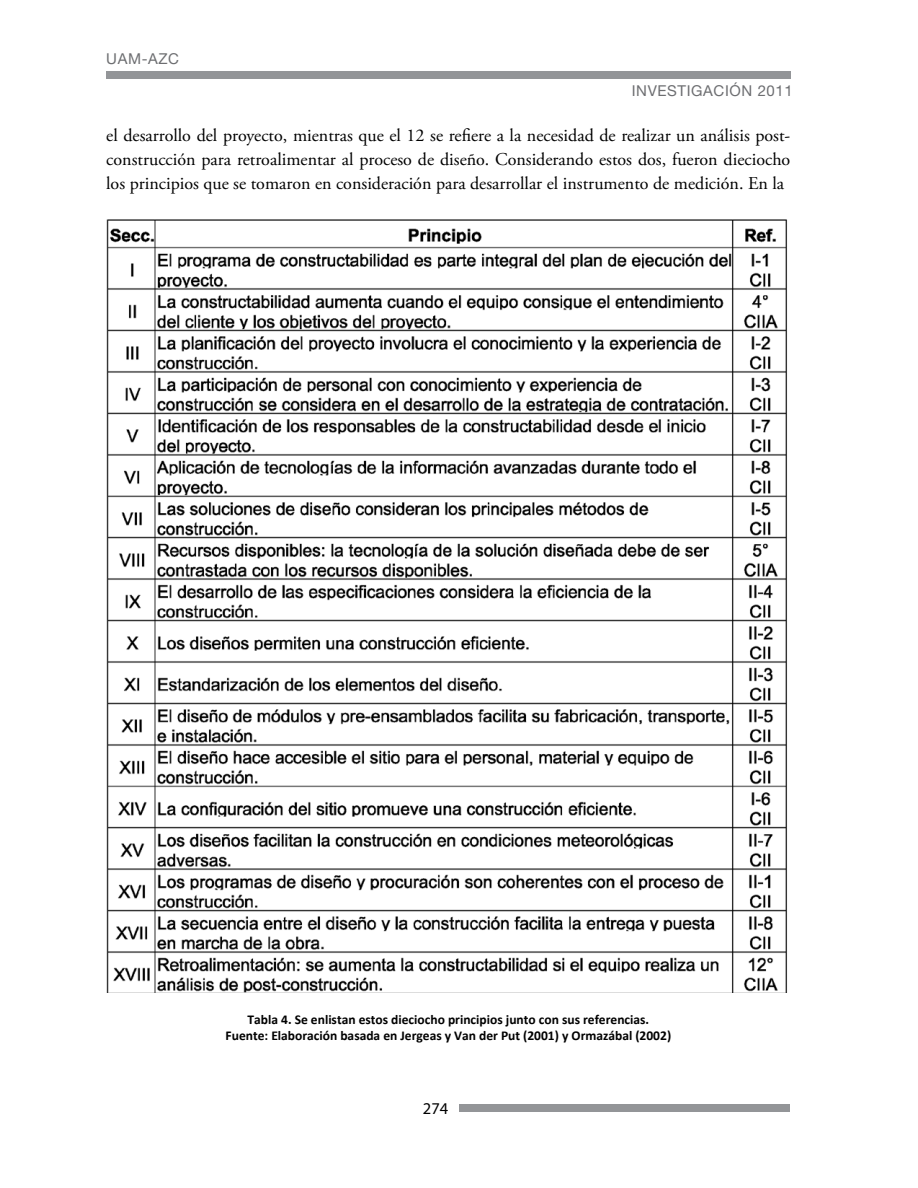
<style>
.page{position:relative;width:918px;height:1188px;background:#fff}
.page>*{position:absolute;margin:0;border:0;box-sizing:border-box;transform-origin:0 0}
.t1{font:18px/24.2px "Adobe Garamond Pro";color:#000;text-align:justify}
.t2{font:16.5px "Myriad Pro";color:#000}
.t3{font:15px "Helvetica Neue LT Std";letter-spacing:.04em;color:#6d6e71}
.t4{font:700 13.5px/16.2px "Calibri";color:#000;text-align:center}
</style>
<div class="page">
<div style="left:106px;top:71px;width:684px;height:8px;background:#939598"></div>
<div style="left:459px;top:1104px;width:331px;height:8px;background:#939598"></div>
<img style="left:106px;top:219px;width:681px;height:774px">
<p class="t3" style="left:106px;top:50px;width:74px">UAM-AZC</p>
<p class="t3" style="left:632px;top:81px;width:163px">INVESTIGACIÓN 2011</p>
<p class="t1" style="left:106px;top:123px;width:686px">el desarrollo del proyecto, mientras que el 12 se refiere a la necesidad de realizar un análisis post&shy;construcción para retroalimentar al proceso de diseño. Considerando estos dos, fueron dieciocho los principios que se tomaron en consideración para desarrollar el instrumento de medición. En la</p>
<p class="t4" style="left:226px;top:1011px;width:447px">Tabla 4. Se enlistan estos dieciocho principios junto con sus referencias.<br>Fuente: Elaboración basada en Jergeas y Van der Put (2001) y Ormazábal (2002)</p>
<p class="t2" style="left:423px;top:1098px;width:27px">274</p>
</div>
